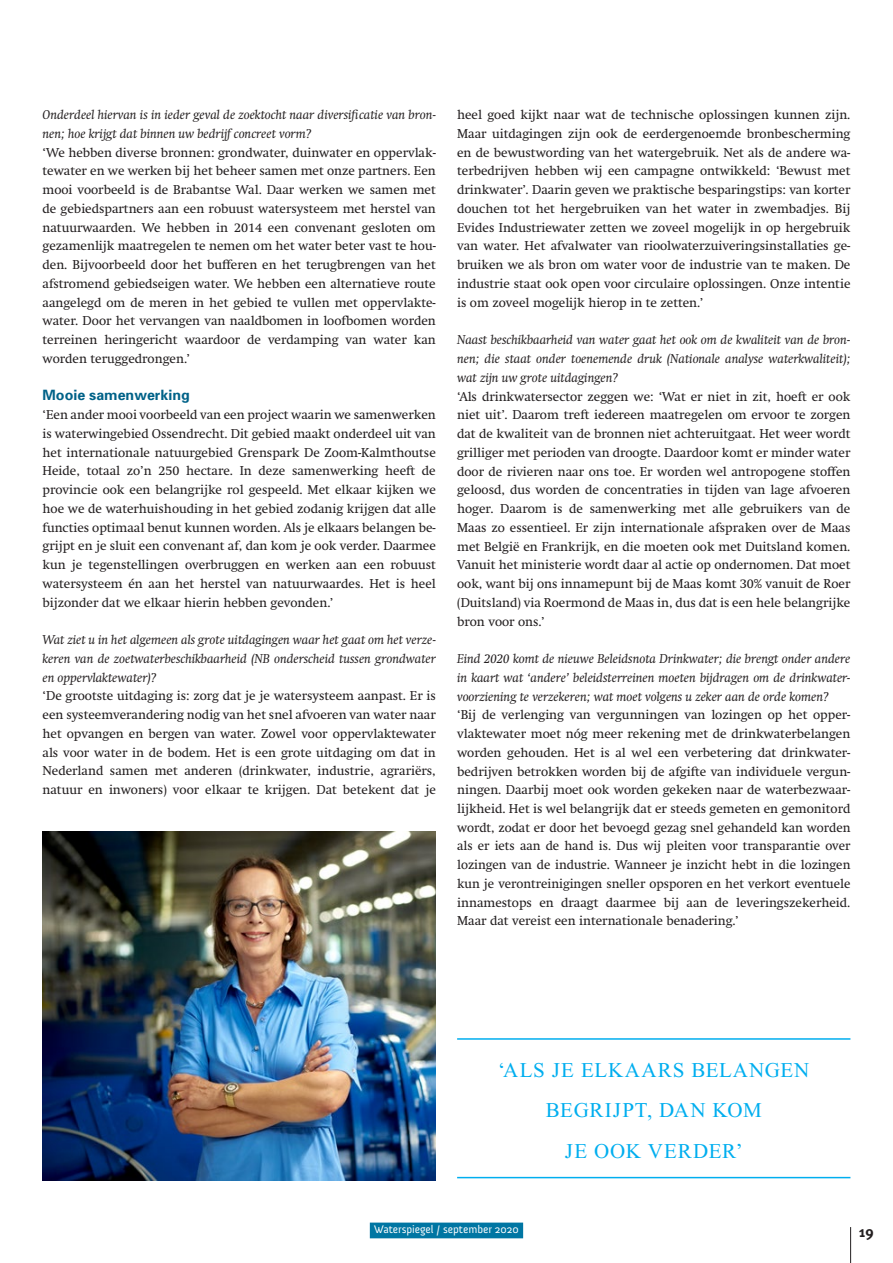
<style>
.page{position:relative;width:893px;height:1263px;background:#fff}
.page>*{position:absolute;margin:0;border:0;box-sizing:border-box;transform-origin:0 0}
.t1{font:21px/40.5px "Times New Roman";letter-spacing:.035em;color:#00aeef;text-align:center}
.t2{font:700 15px "Meta Plus";color:#231f20}
.t3{font:700 14.25px "Univers";color:#006288}
.t4{font:12.75px/18.8px "Swift";color:#231f20;text-align:justify}
.t5{font:italic 12.75px/18.8px "Swift";color:#231f20;text-align:justify}
.t6{font:11.25px "Anivers";color:#fff}
</style>
<div class="page">
<hr style="left:850px;top:1227px;width:1px;height:36px;background:#231f20">
<div style="left:370px;top:1222px;width:153px;height:16px;background:#0076a3"></div>
<img style="left:43px;top:832px;width:393px;height:348px">
<hr style="left:457px;top:1038px;width:393px;height:2px;background:#00aeef">
<hr style="left:457px;top:1177px;width:393px;height:1px;background:#00aeef">
<p class="t5" style="left:43px;top:105px;width:395px">Onderdeel hiervan is in ieder geval de zoektocht naar diversificatie van bron&shy;nen; hoe krijgt dat binnen uw bedrijf concreet vorm?</p>
<p class="t4" style="left:43px;top:143px;width:395px">‘We hebben diverse bronnen: grondwater, duinwater en oppervlak&shy;tewater en we werken bij het beheer samen met onze partners. Een mooi voorbeeld is de Brabantse Wal. Daar werken we samen met de gebiedspartners aan een robuust watersysteem met herstel van natuurwaarden. We hebben in 2014 een convenant gesloten om gezamenlijk maatregelen te nemen om het water beter vast te hou&shy;den. Bijvoorbeeld door het bufferen en het terugbrengen van het afstromend gebiedseigen water. We hebben een alternatieve route aangelegd om de meren in het gebied te vullen met oppervlakte&shy;water. Door het vervangen van naaldbomen in loofbomen worden terreinen heringericht waardoor de verdamping van water kan worden teruggedrongen.’</p>
<p class="t3" style="left:43px;top:386px;width:149px">Mooie samenwerking</p>
<p class="t4" style="left:43px;top:405px;width:395px">‘Een ander mooi voorbeeld van een project waarin we samenwerken is waterwingebied Ossendrecht. Dit gebied maakt onderdeel uit van het internationale natuurgebied Grenspark De Zoom-Kalmthoutse Heide, totaal zo’n 250 hectare. In deze samenwerking heeft de provincie ook een belangrijke rol gespeeld. Met elkaar kijken we hoe we de waterhuishouding in het gebied zodanig krijgen dat alle functies optimaal benut kunnen worden. Als je elkaars belangen be&shy;grijpt en je sluit een convenant af, dan kom je ook verder. Daarmee kun je tegenstellingen overbruggen en werken aan een robuust watersysteem én aan het herstel van natuurwaardes. Het is heel bijzonder dat we elkaar hierin hebben gevonden.’</p>
<p class="t5" style="left:43px;top:630px;width:395px">Wat ziet u in het algemeen als grote uitdagingen waar het gaat om het verze&shy;keren van de zoetwaterbeschikbaarheid (NB onderscheid tussen grondwater en oppervlaktewater)?</p>
<p class="t4" style="left:43px;top:687px;width:395px">‘De grootste uitdaging is: zorg dat je je watersysteem aanpast. Er is een systeemverandering nodig van het snel afvoeren van water naar het opvangen en bergen van water. Zowel voor oppervlaktewater als voor water in de bodem. Het is een grote uitdaging om dat in Nederland samen met anderen (drinkwater, industrie, agrariërs, natuur en inwoners) voor elkaar te krijgen. Dat betekent dat je</p>
<p class="t4" style="left:457px;top:105px;width:395px">heel goed kijkt naar wat de technische oplossingen kunnen zijn.<br>Maar uitdagingen zijn ook de eerdergenoemde bronbescherming en de bewustwording van het watergebruik. Net als de andere wa&shy;terbedrijven hebben wij een campagne ontwikkeld: ‘Bewust met drinkwater’. Daarin geven we praktische besparingstips: van korter douchen tot het hergebruiken van het water in zwembadjes. Bij Evides Industriewater zetten we zoveel mogelijk in op hergebruik van water. Het afvalwater van rioolwaterzuiveringsinstallaties ge&shy;bruiken we als bron om water voor de industrie van te maken. De industrie staat ook open voor circulaire oplossingen. Onze intentie is om zoveel mogelijk hierop in te zetten.’</p>
<p class="t5" style="left:457px;top:330px;width:395px">Naast beschikbaarheid van water gaat het ook om de kwaliteit van de bron&shy;nen; die staat onder toenemende druk (Nationale analyse waterkwaliteit); wat zijn uw grote uitdagingen?</p>
<p class="t4" style="left:457px;top:387px;width:395px">‘Als drinkwatersector zeggen we: ‘Wat er niet in zit, hoeft er ook niet uit’. Daarom treft iedereen maatregelen om ervoor te zorgen dat de kwaliteit van de bronnen niet achteruitgaat. Het weer wordt grilliger met perioden van droogte. Daardoor komt er minder water door de rivieren naar ons toe. Er worden wel antropogene stoffen geloosd, dus worden de concentraties in tijden van lage afvoeren hoger. Daarom is de samenwerking met alle gebruikers van de Maas zo essentieel. Er zijn internationale afspraken over de Maas met België en Frankrijk, en die moeten ook met Duitsland komen.<br>Vanuit het ministerie wordt daar al actie op ondernomen. Dat moet ook, want bij ons innamepunt bij de Maas komt 30% vanuit de Roer (Duitsland) via Roermond de Maas in, dus dat is een hele belangrijke bron voor ons.’</p>
<p class="t5" style="left:457px;top:649px;width:395px">Eind 2020 komt de nieuwe Beleidsnota Drinkwater; die brengt onder andere in kaart wat ‘andere’ beleidsterreinen moeten bijdragen om de drinkwater&shy;voorziening te verzekeren; wat moet volgens u zeker aan de orde komen?</p>
<p class="t4" style="left:457px;top:706px;width:395px">‘Bij de verlenging van vergunningen van lozingen op het opper&shy;vlaktewater moet nóg meer rekening met de drinkwaterbelangen worden gehouden. Het is al wel een verbetering dat drinkwater&shy;bedrijven betrokken worden bij de afgifte van individuele vergun&shy;ningen. Daarbij moet ook worden gekeken naar de waterbezwaar&shy;lijkheid. Het is wel belangrijk dat er steeds gemeten en gemonitord wordt, zodat er door het bevoegd gezag snel gehandeld kan worden als er iets aan de hand is. Dus wij pleiten voor transparantie over lozingen van de industrie. Wanneer je inzicht hebt in die lozingen kun je verontreinigingen sneller opsporen en het verkort eventuele innamestops en draagt daarmee bij aan de leveringszekerheid.<br>Maar dat vereist een internationale benadering.’</p>
<h1 class="t1" style="left:498px;top:1049px;width:313px">‘ALS JE ELKAARS BELANGEN<br>BEGRIJPT, DAN KOM<br>JE OOK VERDER’</h1>
<p class="t6" style="left:374px;top:1223px;width:146px">Waterspiegel / september 2020</p>
<p class="t2" style="left:859px;top:1223px;width:16px">19</p>
</div>
